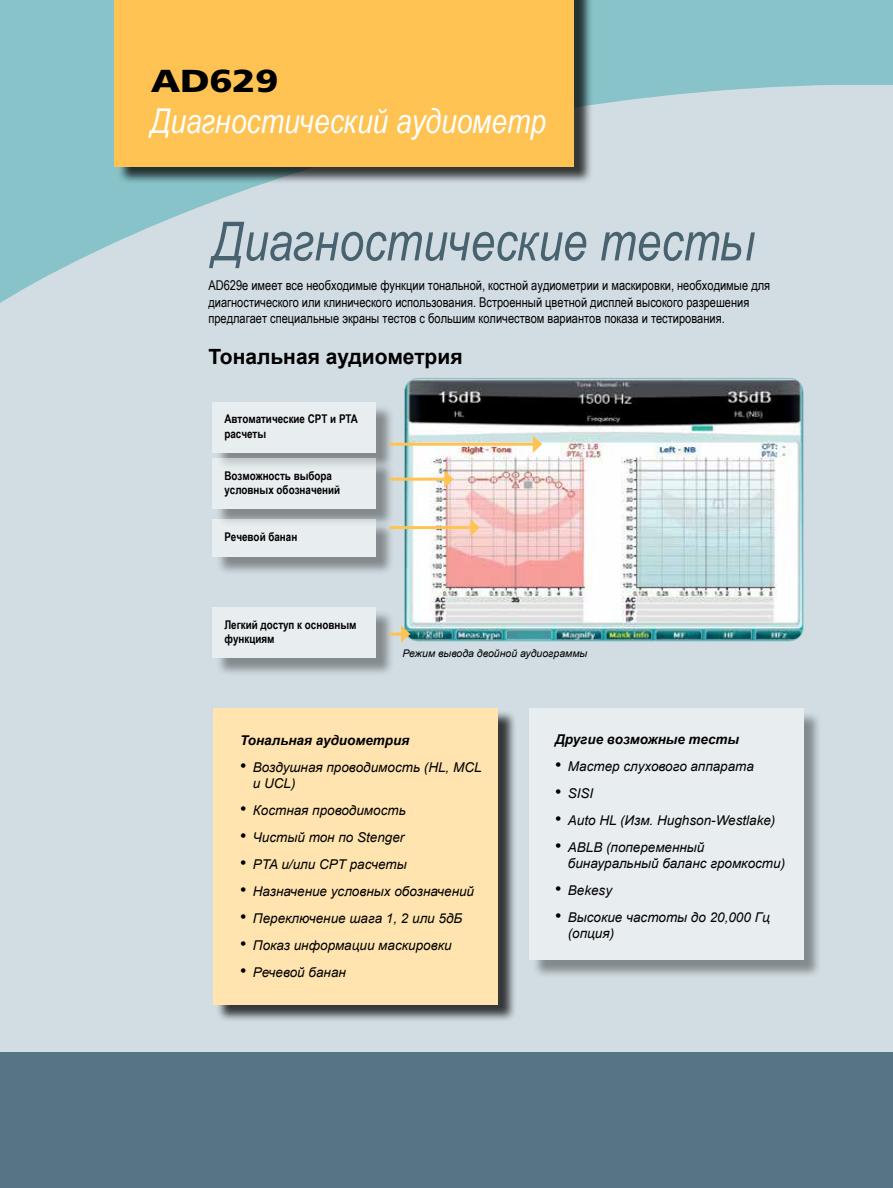
<style>
.page{position:relative;width:893px;height:1188px;background:#fff}
.page>*{position:absolute;margin:0;border:0;box-sizing:border-box;transform-origin:0 0}
.t1{font:italic 54px "Arial Narrow";color:#48626f}
.t2{font:italic 34.2px "Arial Narrow";color:#fff}
.t3{font:900 31.8px "Frutiger LT";letter-spacing:-.01em;color:#000;scale:1.2 1}
.t4{font:700 21px "Arial";color:#000}
.t5{font:italic 13.5px/16.2px "Arial";color:#000}
.t6{font:13.5px/16.2px "Arial Narrow";color:#000}
.t7{font:italic 700 13.5px "Arial";color:#000}
.t8{font:700 12px/14.4px "Arial Narrow";color:#000}
.t9{font:italic 10.5px "Arial";color:#000}
.s1{font-size:18px}
</style>
<div class="page">
<div style="left:0;top:85px;width:893px;height:1103px;background:#d2dde3"></div>
<svg style="left:0;top:0;width:893px;height:303px"></svg>
<div style="left:0;top:1052px;width:893px;height:136px;background:#567483"></div>
<hr style="left:0;top:66px;width:1px;height:237px;background:#87c3c8">
<div style="left:117px;top:0;width:476px;height:185px;background:#000;opacity:.75"></div>
<div style="left:115px;top:0;width:459px;height:166px;background:#fec353"></div>
<img style="left:405px;top:378px;width:398px;height:263px">
<div style="left:404px;top:378px;width:399px;height:263px;border:1px solid #87c3c8;border-radius:14px"></div>
<div style="left:215px;top:404px;width:180px;height:67px;background:#000;opacity:.75"></div>
<div style="left:213px;top:402px;width:163px;height:50px;background:#e8edf0"></div>
<div style="left:215px;top:461px;width:180px;height:67px;background:#000;opacity:.75"></div>
<svg style="left:213px;top:458px;width:163px;height:51px;background:#e4e9eb"></svg>
<div style="left:215px;top:521px;width:180px;height:54px;background:#000;opacity:.75"></div>
<div style="left:213px;top:519px;width:163px;height:38px;background:#e8edf0"></div>
<div style="left:215px;top:610px;width:180px;height:67px;background:#000;opacity:.75"></div>
<div style="left:213px;top:607px;width:163px;height:51px;background:#e8edf0"></div>
<hr style="left:390px;top:443px;width:145px;height:3px;background:#fec353">
<svg style="left:533px;top:435px;width:9px;height:18px"></svg>
<hr style="left:390px;top:478px;width:57px;height:3px;background:#fec353">
<svg style="left:444px;top:470px;width:10px;height:18px"></svg>
<hr style="left:390px;top:526px;width:83px;height:3px;background:#fec353">
<svg style="left:470px;top:519px;width:10px;height:17px"></svg>
<hr style="left:390px;top:633px;width:14px;height:3px;background:#fec353">
<svg style="left:401px;top:625px;width:9px;height:18px"></svg>
<div style="left:215px;top:710px;width:302px;height:313px;background:#000;opacity:.75"></div>
<div style="left:213px;top:708px;width:285px;height:296px;background:#ffe4af"></div>
<div style="left:531px;top:711px;width:291px;height:268px;background:#000;opacity:.75"></div>
<div style="left:529px;top:709px;width:275px;height:251px;background:#e8edf0"></div>
<h3 class="t3" style="left:151px;top:62px;width:108px">AD629</h3>
<h2 class="t2" style="left:151px;top:97px;width:397px">Диагностический аудиометр</h2>
<h1 class="t1" style="left:213px;top:204px;width:542px">Диагностические тесты</h1>
<p class="t6" style="left:208px;top:277px;width:563px">AD629e имеет все необходимые функции тональной, костной аудиометрии и маскировки, необходимые для диагностического или клинического использования. Встроенный цветной дисплей высокого разрешения предлагает специальные экраны тестов с большим количеством вариантов показа и тестирования.</p>
<h3 class="t4" style="left:208px;top:343px;width:256px">Тональная аудиометрия</h3>
<p class="t8" style="left:224px;top:411px;width:135px">Автоматические CPT и PTA расчеты</p>
<p class="t8" style="left:224px;top:468px;width:117px">Возможность выбора условных обозначений</p>
<p class="t8" style="left:224px;top:529px;width:74px">Речевой банан</p>
<p class="t8" style="left:224px;top:617px;width:134px">Легкий доступ к основным функциям</p>
<p class="t9" style="left:402px;top:647px;width:186px">Режим вывода двойной аудиограммы</p>
<p class="t7" style="left:240px;top:731px;width:171px">Тональная аудиометрия</p>
<p class="t5" style="left:253px;top:759px;width:230px;text-indent:-13px"><span class="s1">•</span> Воздушная проводимость (HL, MCL и UCL)</p>
<p class="t5" style="left:240px;top:802px;width:167px"><span class="s1">•</span> Костная проводимость</p>
<p class="t5" style="left:240px;top:829px;width:166px"><span class="s1">•</span> Чистый тон по Stenger</p>
<p class="t5" style="left:240px;top:856px;width:168px"><span class="s1">•</span> PTA и/или CPT расчеты</p>
<p class="t5" style="left:240px;top:883px;width:235px"><span class="s1">•</span> Назначение условных обозначений</p>
<p class="t5" style="left:240px;top:910px;width:224px"><span class="s1">•</span> Переключение шага 1, 2 или 5дБ</p>
<p class="t5" style="left:240px;top:937px;width:213px"><span class="s1">•</span> Показ информации маскировки</p>
<p class="t5" style="left:240px;top:964px;width:107px"><span class="s1">•</span> Речевой банан</p>
<p class="t7" style="left:555px;top:730px;width:186px">Другие возможные тесты</p>
<p class="t5" style="left:555px;top:758px;width:200px"><span class="s1">•</span> Мастер слухового аппарата</p>
<p class="t5" style="left:555px;top:785px;width:40px"><span class="s1">•</span> SISI</p>
<p class="t5" style="left:555px;top:812px;width:222px"><span class="s1">•</span> Auto HL (Изм. Hughson-Westlake)</p>
<p class="t5" style="left:568px;top:839px;width:219px;text-indent:-13px"><span class="s1">•</span> ABLB (попеременный бинауральный баланс громкости)</p>
<p class="t5" style="left:555px;top:882px;width:59px"><span class="s1">•</span> Bekesy</p>
<p class="t5" style="left:568px;top:909px;width:203px;text-indent:-13px"><span class="s1">•</span> Высокие частоты до 20,000 Гц (опция)</p>
</div>
